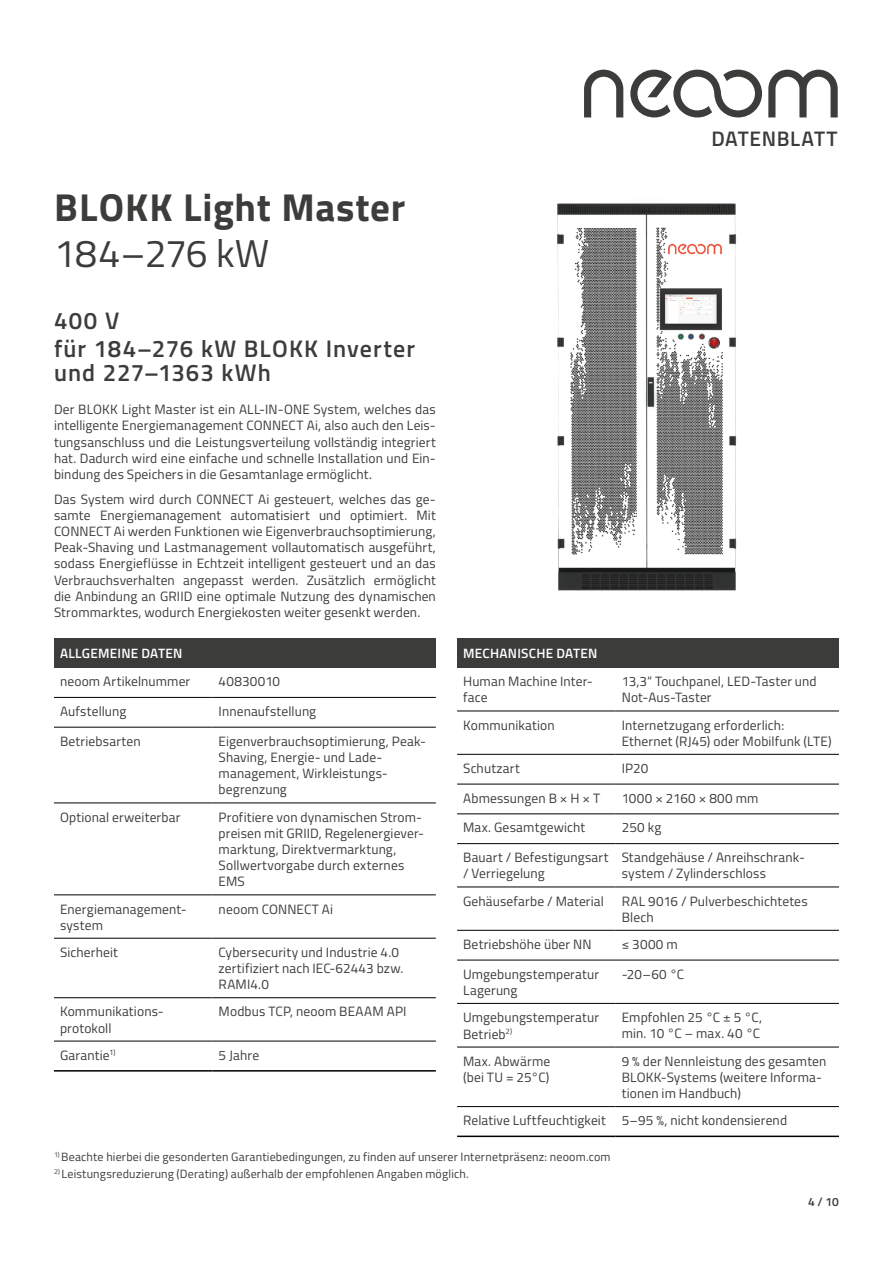
<style>
.page{position:relative;width:893px;height:1263px;background:#fff}
.page>*{position:absolute;margin:0;border:0;box-sizing:border-box;transform-origin:0 0}
.t1{font:700 39px "Titillium";letter-spacing:.02em;color:#3c3c3b}
.t2{font:39px "Titillium";letter-spacing:-.02em;color:#3c3c3b}
.t3{font:600 24px/28.2px "Titillium";letter-spacing:.045em;color:#3c3c3b}
.t4{font:600 21px "Titillium";letter-spacing:.025em;color:#3c3c3b}
.t5{font:13.5px/16.2px "Titillium";letter-spacing:.01em;color:#3c3c3b}
.t6{font:600 13.5px "Titillium";letter-spacing:.015em;color:#fff}
.t7{font:12px "Titillium";letter-spacing:.015em;color:#3c3c3b}
.t8{font:600 12px "Titillium";color:#3c3c3b}
</style>
<div class="page">
<svg style="left:768px;top:70px;width:70px;height:47px"></svg>
<svg style="left:584px;top:70px;width:39px;height:47px"></svg>
<svg style="left:630px;top:70px;width:132px;height:47px"></svg>
<div style="left:54px;top:638px;width:382px;height:30px;background:#3c3c3b"></div>
<hr style="left:54px;top:697px;width:159px;height:1px;background:#000">
<hr style="left:54px;top:727px;width:159px;height:1px;background:#000">
<hr style="left:54px;top:802px;width:159px;height:1px;background:#000">
<hr style="left:54px;top:894px;width:159px;height:1px;background:#000">
<hr style="left:54px;top:938px;width:159px;height:1px;background:#000">
<hr style="left:54px;top:997px;width:159px;height:1px;background:#000">
<hr style="left:54px;top:1041px;width:159px;height:1px;background:#000">
<hr style="left:54px;top:1070px;width:159px;height:1px;background:#000">
<hr style="left:213px;top:697px;width:223px;height:1px;background:#000">
<hr style="left:213px;top:727px;width:223px;height:1px;background:#000">
<hr style="left:213px;top:802px;width:223px;height:1px;background:#000">
<hr style="left:213px;top:894px;width:223px;height:1px;background:#000">
<hr style="left:213px;top:938px;width:223px;height:1px;background:#000">
<hr style="left:213px;top:997px;width:223px;height:1px;background:#000">
<hr style="left:213px;top:1041px;width:223px;height:1px;background:#000">
<hr style="left:213px;top:1070px;width:223px;height:1px;background:#000">
<div style="left:457px;top:638px;width:382px;height:30px;background:#3c3c3b"></div>
<hr style="left:457px;top:711px;width:159px;height:1px;background:#000">
<hr style="left:457px;top:754px;width:159px;height:1px;background:#000">
<hr style="left:457px;top:784px;width:159px;height:1px;background:#000">
<hr style="left:457px;top:813px;width:159px;height:1px;background:#000">
<hr style="left:457px;top:843px;width:159px;height:1px;background:#000">
<hr style="left:457px;top:886px;width:159px;height:1px;background:#000">
<hr style="left:457px;top:930px;width:159px;height:1px;background:#000">
<hr style="left:457px;top:960px;width:159px;height:1px;background:#000">
<hr style="left:457px;top:1003px;width:159px;height:1px;background:#000">
<hr style="left:457px;top:1047px;width:159px;height:1px;background:#000">
<hr style="left:457px;top:1106px;width:159px;height:1px;background:#000">
<hr style="left:457px;top:1135px;width:159px;height:2px;background:#000">
<hr style="left:616px;top:711px;width:223px;height:1px;background:#000">
<hr style="left:616px;top:754px;width:223px;height:1px;background:#000">
<hr style="left:616px;top:784px;width:223px;height:1px;background:#000">
<hr style="left:616px;top:813px;width:223px;height:1px;background:#000">
<hr style="left:616px;top:843px;width:223px;height:1px;background:#000">
<hr style="left:616px;top:886px;width:223px;height:1px;background:#000">
<hr style="left:616px;top:930px;width:223px;height:1px;background:#000">
<hr style="left:616px;top:960px;width:223px;height:1px;background:#000">
<hr style="left:616px;top:1003px;width:223px;height:1px;background:#000">
<hr style="left:616px;top:1047px;width:223px;height:1px;background:#000">
<hr style="left:616px;top:1106px;width:223px;height:1px;background:#000">
<hr style="left:616px;top:1135px;width:223px;height:2px;background:#000">
<img style="left:557px;top:203px;width:180px;height:388px">
<h1 class="t1" style="left:54px;top:177px;width:353px">BLOKK Light Master</h1>
<h1 class="t2" style="left:54px;top:225px;width:217px">184–276 kW</h1>
<h2 class="t3" style="left:54px;top:305px;width:363px">400 V<br>für 184–276 kW BLOKK Inverter</h2>
<h2 class="t3" style="left:54px;top:357px;width:218px">und 227–1363 kWh</h2>
<p class="t5" style="left:54px;top:401px;width:383px;text-align:justify">Der BLOKK Light Master ist ein ALL-IN-ONE System, welches das intelligente Energiemanagement CONNECT Ai, also auch den Leis&shy;tungsanschluss und die Leistungsverteilung vollständig integriert hat. Dadurch wird eine einfache und schnelle Installation und Ein&shy;bindung des Speichers in die Gesamtanlage ermöglicht.</p>
<p class="t5" style="left:54px;top:490px;width:383px;text-align:justify">Das System wird durch CONNECT Ai gesteuert, welches das ge&shy;samte Energiemanagement automatisiert und optimiert. Mit CONNECT Ai werden Funktionen wie Eigenverbrauchsoptimierung, Peak-Shaving und Lastmanagement vollautomatisch ausgeführt, sodass Energieflüsse in Echtzeit intelligent gesteuert und an das Verbrauchsverhalten angepasst werden. Zusätzlich ermöglicht die Anbindung an GRIID eine optimale Nutzung des dynamischen Strommarktes, wodurch Energiekosten weiter gesenkt werden.</p>
<p class="t6" style="left:60px;top:643px;width:124px">ALLGEMEINE DATEN</p>
<p class="t5" style="left:60px;top:673px;width:132px">neoom Artikelnummer</p>
<p class="t5" style="left:219px;top:673px;width:63px">40830010</p>
<p class="t5" style="left:60px;top:702px;width:68px">Aufstellung</p>
<p class="t5" style="left:219px;top:702px;width:99px">Innenaufstellung</p>
<p class="t5" style="left:60px;top:732px;width:82px">Betriebsarten</p>
<p class="t5" style="left:219px;top:732px;width:209px">Eigenverbrauchsoptimierung, Peak-<br>Shaving, Energie- und Lade&shy;management, Wirkleistungs&shy;begrenzung</p>
<p class="t5" style="left:60px;top:808px;width:122px">Optional erweiterbar</p>
<p class="t5" style="left:219px;top:808px;width:207px">Profitiere von dynamischen Strom&shy;preisen mit GRIID, Regelenergiever&shy;marktung, Direktvermarktung,<br>Sollwertvorgabe durch externes<br>EMS</p>
<p class="t5" style="left:60px;top:900px;width:128px">Energiemanagement&shy;system</p>
<p class="t5" style="left:219px;top:900px;width:116px">neoom CONNECT Ai</p>
<p class="t5" style="left:60px;top:943px;width:59px">Sicherheit</p>
<p class="t5" style="left:219px;top:943px;width:186px">Cybersecurity und Industrie 4.0 zertifiziert nach IEC-62443 bzw.<br>RAMI4.0</p>
<p class="t5" style="left:60px;top:1003px;width:105px">Kommunikations&shy;protokoll</p>
<p class="t5" style="left:219px;top:1003px;width:189px">Modbus TCP, neoom BEAAM API</p>
<p class="t5" style="left:60px;top:1046px;width:57px">Garantie<sup>1)</sup></p>
<p class="t5" style="left:219px;top:1046px;width:42px">5 Jahre</p>
<h3 class="t4" style="left:711px;top:123px;width:128px">DATENBLATT</h3>
<p class="t6" style="left:463px;top:643px;width:136px">MECHANISCHE DATEN</p>
<p class="t5" style="left:463px;top:673px;width:131px">Human Machine Inter&shy;face</p>
<p class="t5" style="left:622px;top:673px;width:197px">13,3“ Touchpanel, LED-Taster und<br>Not-Aus-Taster</p>
<p class="t5" style="left:463px;top:716px;width:93px">Kommunikation</p>
<p class="t5" style="left:622px;top:716px;width:211px">Internetzugang erforderlich:<br>Ethernet (RJ45) oder Mobilfunk (LTE)</p>
<p class="t5" style="left:463px;top:759px;width:58px">Schutzart</p>
<p class="t5" style="left:622px;top:759px;width:28px">IP20</p>
<p class="t5" style="left:463px;top:789px;width:139px">Abmessungen B × H × T</p>
<p class="t5" style="left:622px;top:789px;width:138px">1000 × 2160 × 800 mm</p>
<p class="t5" style="left:463px;top:819px;width:124px">Max. Gesamtgewicht</p>
<p class="t5" style="left:622px;top:819px;width:41px">250 kg</p>
<p class="t5" style="left:463px;top:849px;width:147px">Bauart / Befestigungsart / Verriegelung</p>
<p class="t5" style="left:622px;top:849px;width:185px">Standgehäuse / Anreihschrank&shy;system / Zylinderschloss</p>
<p class="t5" style="left:463px;top:892px;width:142px">Gehäusefarbe / Material</p>
<p class="t5" style="left:622px;top:892px;width:187px">RAL 9016 / Pulverbeschichtetes<br>Blech</p>
<p class="t5" style="left:463px;top:935px;width:130px">Betriebshöhe über NN</p>
<p class="t5" style="left:622px;top:935px;width:58px">≤ 3000 m</p>
<p class="t5" style="left:463px;top:965px;width:137px">Umgebungstemperatur<br>Lagerung</p>
<p class="t5" style="left:622px;top:965px;width:64px">-20–60 °C</p>
<p class="t5" style="left:463px;top:1008px;width:137px">Umgebungstemperatur<br>Betrieb<sup>2)</sup></p>
<p class="t5" style="left:622px;top:1008px;width:142px">Empfohlen 25 °C ± 5 °C, min. 10 °C – max. 40 °C</p>
<p class="t5" style="left:463px;top:1052px;width:89px">Max. Abwärme (bei TU = 25°C)</p>
<p class="t5" style="left:622px;top:1052px;width:206px">9 % der Nennleistung des gesamten<br>BLOKK-Systems (weitere Informa&shy;tionen im Handbuch)</p>
<p class="t5" style="left:463px;top:1112px;width:326px">Relative Luftfeuchtigkeit 5–95 %, nicht kondensierend</p>
<p class="t7" style="left:54px;top:1148px;width:558px"><sup>1)</sup> Beachte hierbei die gesonderten Garantiebedingungen, zu finden auf unserer Internetpräsenz: neoom.com</p>
<p class="t7" style="left:54px;top:1165px;width:416px"><sup>2)</sup> Leistungsreduzierung (Derating) außerhalb der empfohlenen Angaben möglich.</p>
<p class="t8" style="left:808px;top:1193px;width:32px">4 / 10</p>
</div>
